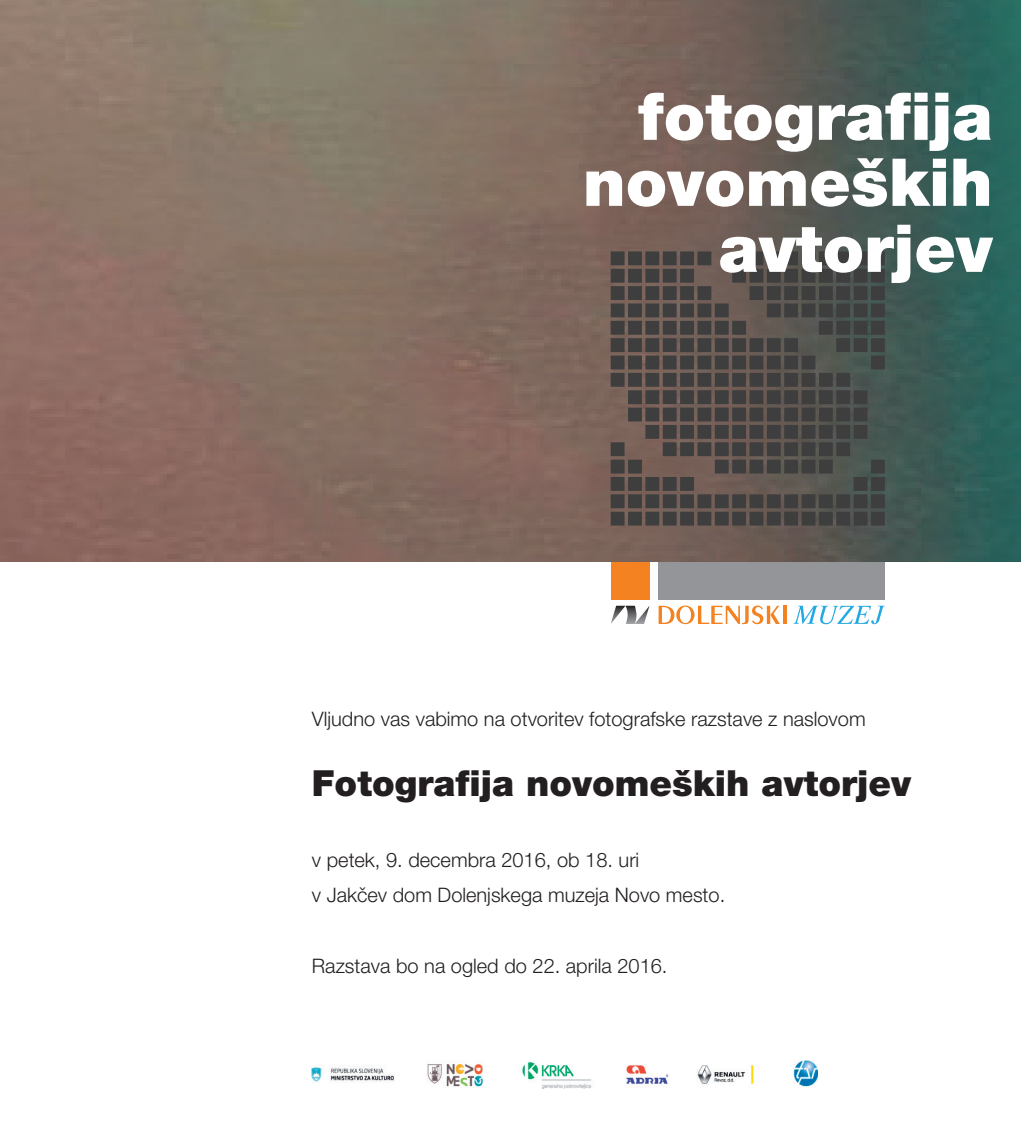
<style>
.page{position:relative;width:1021px;height:1123px;background:#fff}
.page>*{position:absolute;margin:0;border:0;box-sizing:border-box;transform-origin:0 0}
.t1{font:900 66px "Helvetica Neue LT Pro";color:#fff}
.t2{font:900 36px "Helvetica Neue LT Pro";color:#231f20}
.t3{font:300 20px "Helvetica Neue LT Pro";color:#231f20}
</style>
<div class="page">
<svg style="left:611px;top:605px;width:38px;height:19px"></svg>
<div style="left:610px;top:561px;width:39px;height:39px;background:#f58220"></div>
<div style="left:658px;top:561px;width:226px;height:39px;background:#939598"></div>
<svg style="left:658px;top:605px;width:121px;height:19px"></svg>
<hr style="left:783px;top:605px;width:3px;height:19px;background:#f58220">
<svg style="left:793px;top:605px;width:91px;height:19px"></svg>
<img style="left:312px;top:1060px;width:505px;height:28px">
<img style="left:0;top:0;width:1020px;height:561px">
<svg style="left:610px;top:251px;width:274px;height:274px;background:#504c49"></svg>
<p class="t1" style="left:638px;top:77px;width:356px">fotografija</p>
<p class="t1" style="left:583px;top:143px;width:411px">novomeških</p>
<p class="t1" style="left:718px;top:209px;width:275px">avtorjev</p>
<p class="t3" style="left:312px;top:706px;width:555px">Vljudno vas vabimo na otvoritev fotografske razstave z naslovom</p>
<p class="t2" style="left:312px;top:762px;width:600px">Fotografija novomeških avtorjev</p>
<p class="t3" style="left:312px;top:847px;width:329px">v petek, 9. decembra 2016, ob 18. uri</p>
<p class="t3" style="left:312px;top:883px;width:415px">v Jakčev dom Dolenjskega muzeja Novo mesto.</p>
<p class="t3" style="left:312px;top:953px;width:357px">Razstava bo na ogled do 22. aprila 2016.</p>
</div>
